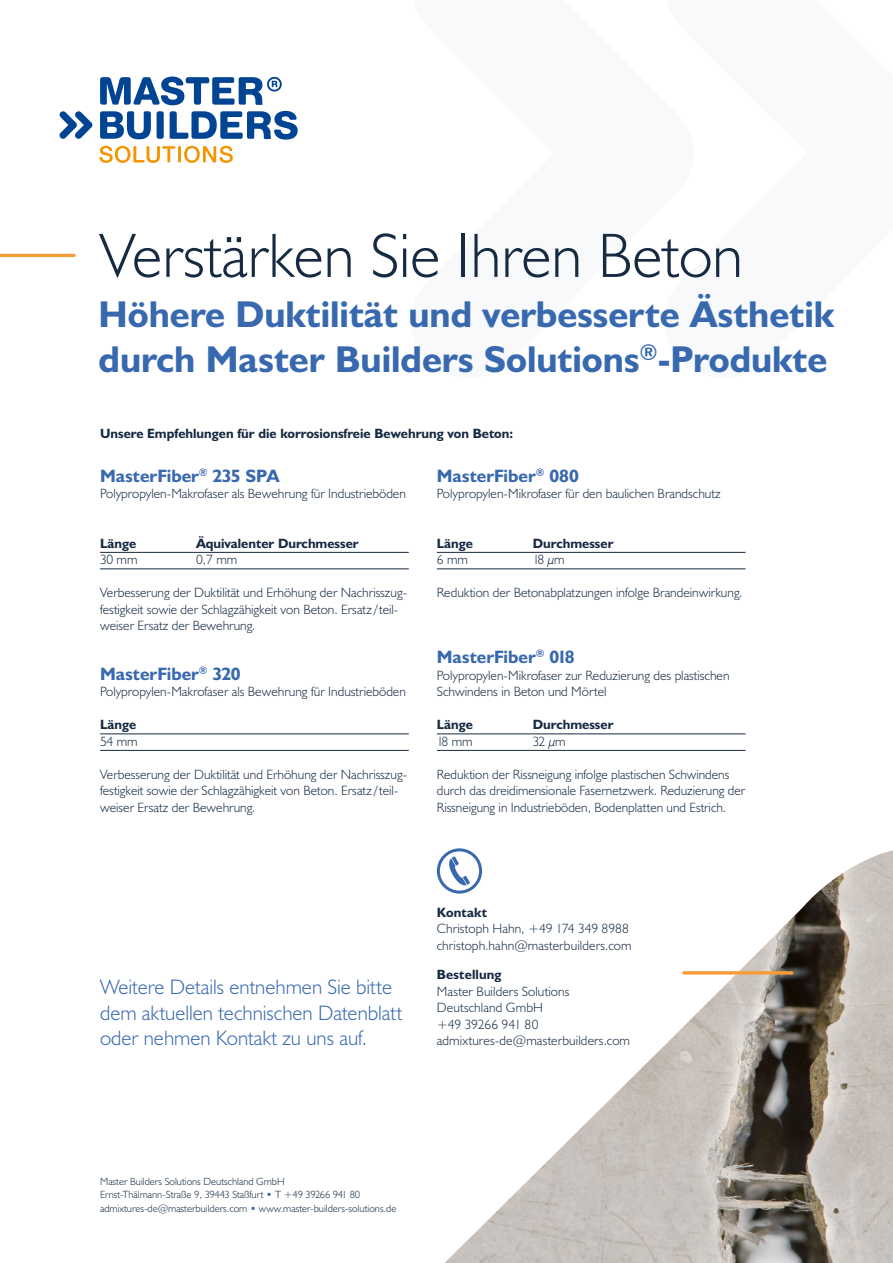
<style>
.page{position:relative;width:893px;height:1263px;background:#fff}
.page>*{position:absolute;margin:0;border:0;box-sizing:border-box;transform-origin:0 0}
.t1{font:300 63px "Humanist 521 BT";color:#162a42}
.t2{font:700 37.5px/45px "Humanist 521 BT";color:#3869af}
.t3{font:300 21px/25.5px "Humanist 521 BT";color:#3869af}
.t4{font:700 18px "Humanist 521 BT";color:#3869af}
.t5{font:300 13.5px/16.5px "Humanist 521 BT";color:#162a42}
.t6{font:700 13.5px "Humanist 521 BT";color:#162a42}
.t7{font:300 10.5px/13.5px "Humanist 521 BT";color:#162a42}
.s1{color:#3869af}
</style>
<div class="page">
<hr style="left:437px;top:552px;width:309px;height:1px;background:#162a42">
<hr style="left:437px;top:569px;width:309px;height:1px;background:#162a42">
<hr style="left:437px;top:734px;width:309px;height:1px;background:#162a42">
<hr style="left:437px;top:750px;width:309px;height:1px;background:#162a42">
<hr style="left:100px;top:552px;width:309px;height:1px;background:#162a42">
<hr style="left:100px;top:569px;width:309px;height:1px;background:#162a42">
<hr style="left:100px;top:734px;width:309px;height:1px;background:#162a42">
<hr style="left:100px;top:750px;width:309px;height:1px;background:#162a42">
<svg style="left:99px;top:146px;width:134px;height:17px"></svg>
<svg style="left:170px;top:111px;width:128px;height:29px"></svg>
<svg style="left:157px;top:111px;width:7px;height:28px"></svg>
<svg style="left:100px;top:111px;width:51px;height:28px"></svg>
<svg style="left:59px;top:111px;width:33px;height:28px"></svg>
<svg style="left:100px;top:77px;width:182px;height:28px"></svg>
<hr style="left:0;top:254px;width:74px;height:3px;background:#f69b38">
<div style="left:437px;top:848px;width:45px;height:45px;border:3px solid #3869af;border-radius:50%"></div>
<img style="left:444px;top:850px;width:449px;height:413px">
<hr style="left:684px;top:971px;width:108px;height:3px;background:#f69b38">
<h1 class="t1" style="left:100px;top:217px;width:644px">Verstärken Sie Ihren Beton</h1>
<h2 class="t2" style="left:99px;top:292px;width:737px">Höhere Duktilität und verbesserte Ästhetik durch Master Builders Solutions<sup>®</sup>-Produkte</h2>
<p class="t6" style="left:100px;top:425px;width:414px">Unsere Empfehlungen für die korrosionsfreie Bewehrung von Beton:</p>
<h3 class="t4" style="left:100px;top:464px;width:181px">MasterFiber<sup>®</sup> 235 SPA</h3>
<p class="t5" style="left:100px;top:485px;width:307px">Polypropylen-Makrofaser als Bewehrung für Industrieböden</p>
<p class="t6" style="left:100px;top:535px;width:38px">Länge</p>
<p class="t6" style="left:196px;top:535px;width:164px">Äquivalenter Durchmesser</p>
<p class="t5" style="left:100px;top:551px;width:39px">30 mm</p>
<p class="t5" style="left:196px;top:551px;width:43px">0,7 mm</p>
<p class="t5" style="left:100px;top:584px;width:309px">Verbesserung der Duktilität und Erhöhung der Nachrisszug&shy;festigkeit sowie der Schlagzähigkeit von Beton. Ersatz /teil&shy;weiser Ersatz der Bewehrung.</p>
<h3 class="t4" style="left:100px;top:662px;width:142px">MasterFiber<sup>®</sup> 320</h3>
<p class="t5" style="left:100px;top:683px;width:307px">Polypropylen-Makrofaser als Bewehrung für Industrieböden</p>
<p class="t6" style="left:100px;top:716px;width:38px">Länge</p>
<p class="t5" style="left:100px;top:733px;width:39px">54 mm</p>
<p class="t5" style="left:100px;top:766px;width:309px">Verbesserung der Duktilität und Erhöhung der Nachrisszug&shy;festigkeit sowie der Schlagzähigkeit von Beton. Ersatz /teil&shy;weiser Ersatz der Bewehrung.</p>
<h3 class="t4" style="left:437px;top:464px;width:143px">MasterFiber<sup>®</sup> 080</h3>
<p class="t5" style="left:437px;top:485px;width:285px">Polypropylen-Mikrofaser für den baulichen Brandschutz</p>
<p class="t6" style="left:437px;top:535px;width:38px">Länge</p>
<p class="t6" style="left:533px;top:535px;width:82px">Durchmesser</p>
<p class="t5" style="left:437px;top:551px;width:33px">6 mm</p>
<p class="t5" style="left:533px;top:551px;width:33px">18 µm</p>
<p class="t5" style="left:437px;top:584px;width:307px">Reduktion der Betonabplatzungen infolge Brandeinwirkung.</p>
<h3 class="t4" style="left:437px;top:646px;width:139px">MasterFiber<sup>®</sup> 018</h3>
<p class="t5" style="left:437px;top:667px;width:294px">Polypropylen-Mikrofaser zur Reduzierung des plastischen<br>Schwindens in Beton und Mörtel</p>
<p class="t6" style="left:437px;top:716px;width:38px">Länge</p>
<p class="t6" style="left:533px;top:716px;width:82px">Durchmesser</p>
<p class="t5" style="left:437px;top:733px;width:37px">18 mm</p>
<p class="t5" style="left:533px;top:733px;width:34px">32 µm</p>
<p class="t5" style="left:437px;top:766px;width:310px">Reduktion der Rissneigung infolge plastischen Schwindens durch das dreidimensionale Fasernetzwerk. Reduzierung der<br>Rissneigung in Industrieböden, Bodenplatten und Estrich.</p>
<h3 class="t3" style="left:100px;top:974px;width:304px">Weitere Details entnehmen Sie bitte dem aktuellen technischen Datenblatt oder nehmen Kontakt zu uns auf.</h3>
<p class="t6" style="left:437px;top:904px;width:52px">Kontakt</p>
<p class="t5" style="left:437px;top:920px;width:196px">Christoph Hahn, +49 174 349 8988 christoph.hahn@masterbuilders.com</p>
<p class="t6" style="left:437px;top:966px;width:66px">Bestellung</p>
<p class="t5" style="left:437px;top:983px;width:195px">Master Builders Solutions<br>Deutschland GmbH<br>+49 39266 941 80 admixtures-de@masterbuilders.com</p>
<p class="t7" style="left:100px;top:1174px;width:298px">Master Builders Solutions Deutschland GmbH<br>Ernst-Thälmann-Straße 9, 39443 Staßfurt <span class="s1">•</span> T +49 39266 941 80 admixtures-de@masterbuilders.com <span class="s1">•</span> www.master-builders-solutions.de</p>
</div>
